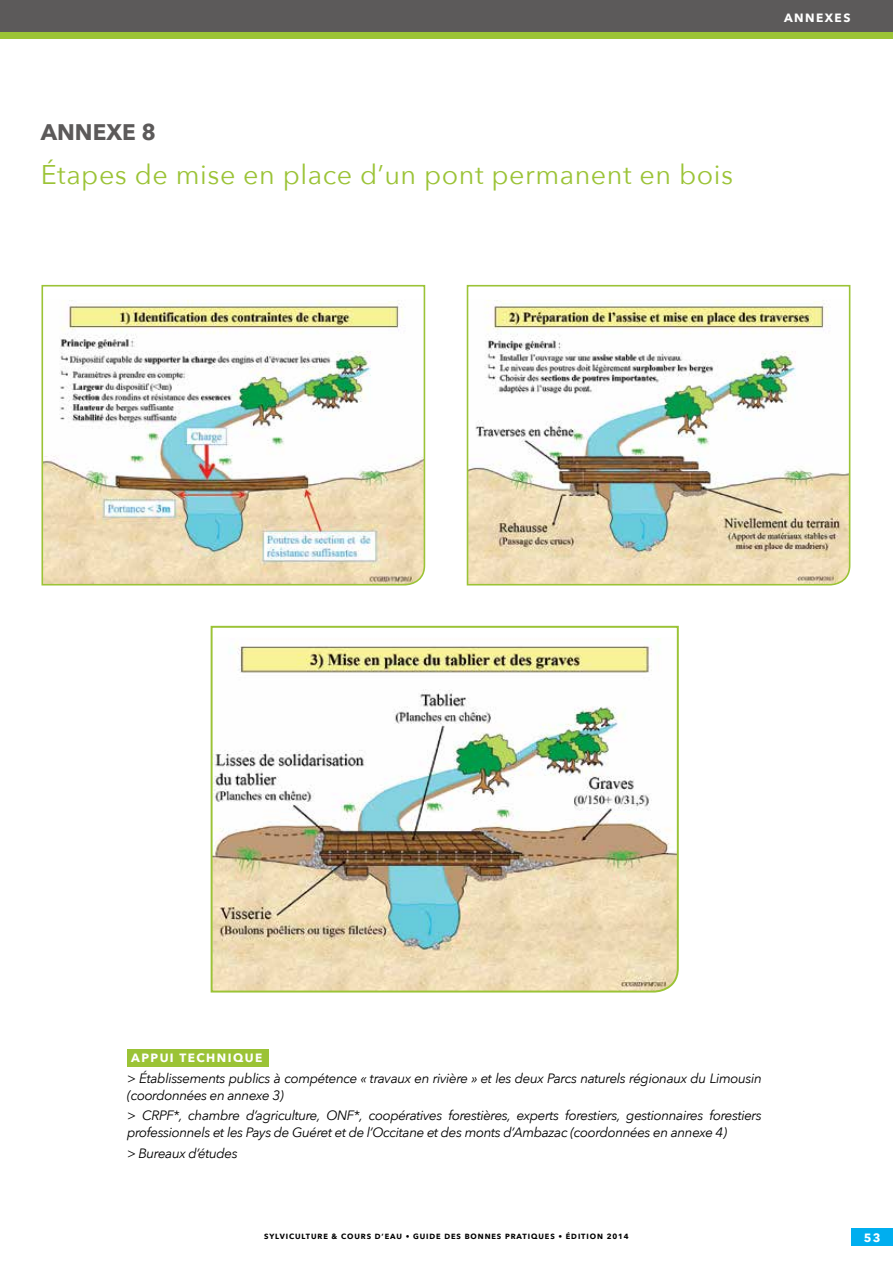
<style>
.page{position:relative;width:893px;height:1263px;background:#fff}
.page>*{position:absolute;margin:0;border:0;box-sizing:border-box;transform-origin:0 0}
.t1{font:27px "Avenir Next";letter-spacing:.02em;color:#9bc336}
.t2{font:700 22.5px "Avenir Next";color:#5c5a5a}
.t3{font:italic 13.5px/16.5px "Avenir Next";letter-spacing:-.03em;color:#000}
.t4{font:700 12px "Avenir Next";letter-spacing:.12em;color:#fff}
.t5{font:700 7.5px "Avenir Next";letter-spacing:.12em;color:#000}
</style>
<div class="page">
<div style="left:0;top:7px;width:893px;height:32px;background:#9bc336"></div>
<div style="left:0;top:0;width:893px;height:32px;background:#5c5a5a"></div>
<div style="left:851px;top:1229px;width:42px;height:17px;background:#00aeef"></div>
<div style="left:127px;top:1050px;width:141px;height:17px;background:#9bc336"></div>
<img style="left:41px;top:284px;width:385px;height:302px">
<img style="left:210px;top:625px;width:469px;height:368px">
<img style="left:466px;top:284px;width:385px;height:302px">
<h2 class="t2" style="left:41px;top:118px;width:117px">ANNEXE 8</h2>
<h1 class="t1" style="left:41px;top:158px;width:694px">Étapes de mise en place d’un pont permanent en bois</h1>
<p class="t4" style="left:784px;top:10px;width:68px">ANNEXES</p>
<p class="t4" style="left:131px;top:1051px;width:19px">APPUI</p>
<p class="t4" style="left:179px;top:1051px;width:48px">TECHNIQUE</p>
<p class="t3" style="left:127px;top:1070px;width:636px">&gt; Établissements publics à compétence « travaux en rivière » et les deux Parcs naturels régionaux du Limousin (coordonnées en annexe 3)</p>
<p class="t3" style="left:127px;top:1107px;width:636px">&gt; CRPF*, chambre d’agriculture, ONF*, coopératives forestières, experts forestiers, gestionnaires forestiers professionnels et les Pays de Guéret et de l’Occitane et des monts d’Ambazac (coordonnées en annexe 4)</p>
<p class="t3" style="left:127px;top:1145px;width:112px">&gt; Bureaux d’études</p>
<p class="t5" style="left:264px;top:1231px;width:366px">SYLVICULTURE &amp; COURS D’EAU • GUIDE DES BONNES PRATIQUES • ÉDITION 2014</p>
<p class="t4" style="left:864px;top:1230px;width:18px">53</p>
</div>
